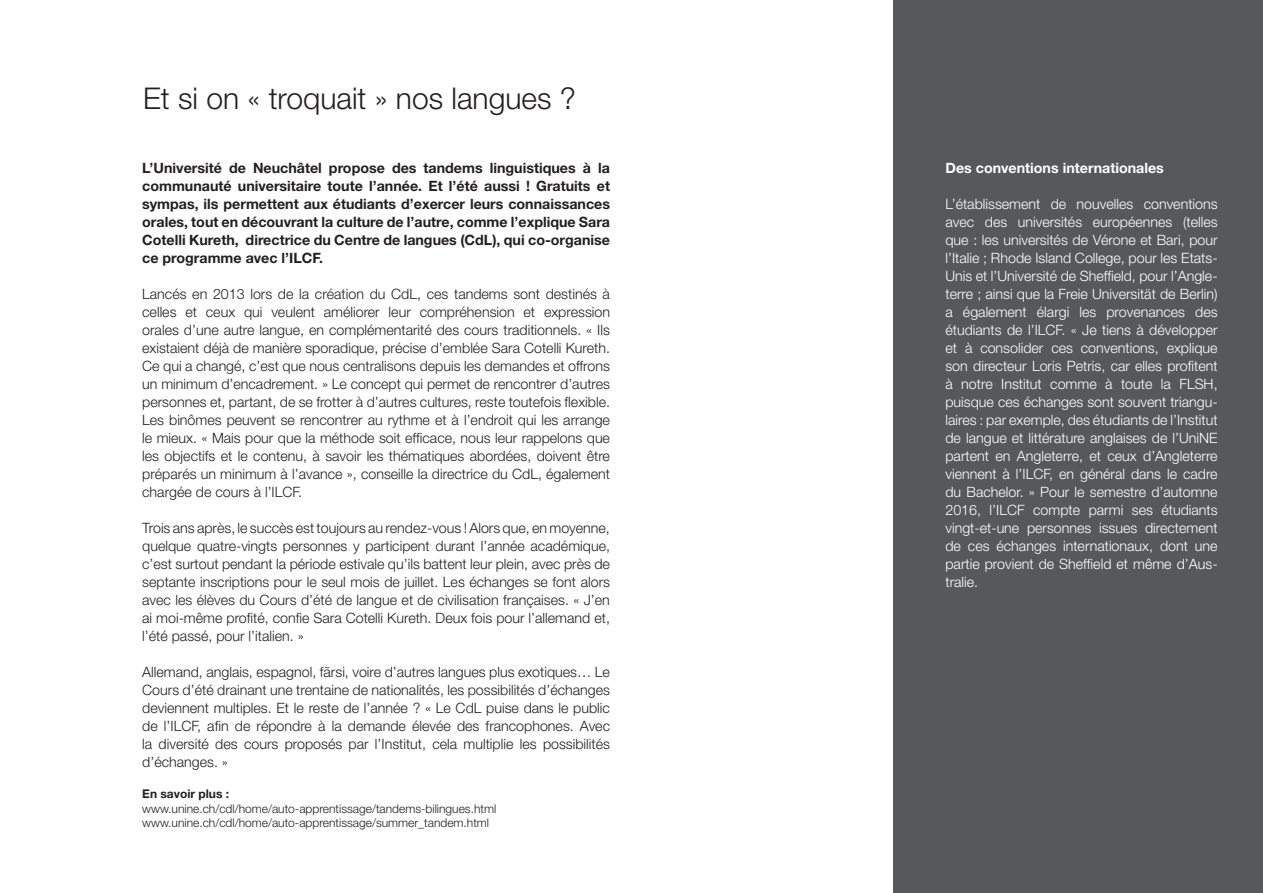
<style>
.page{position:relative;width:1263px;height:893px;background:#fff}
.page>*{position:absolute;margin:0;border:0;box-sizing:border-box;transform-origin:0 0}
.t1{font:300 30px "Helvetica Neue";color:#231f20}
.t2{font:300 14.25px/18px "Helvetica Neue";color:#231f20;text-align:justify}
.t3{font:300 14.25px/18px "Helvetica Neue";color:#fff;text-align:justify}
.t4{font:700 14.25px/18px "Helvetica Neue";color:#231f20;text-align:justify}
.t5{font:700 14.25px "Helvetica Neue";color:#fff}
.t6{font:300 12px/14.4px "Helvetica Neue";color:#231f20}
.t7{font:700 12px "Helvetica Neue";color:#231f20}
</style>
<div class="page">
<div style="left:893px;top:0;width:370px;height:893px;background:#57585a"></div>
<h1 class="t1" style="left:143px;top:80px;width:434px">Et si on « troquait » nos langues ?</h1>
<p class="t4" style="left:142px;top:158px;width:469px">L’Université de Neuchâtel propose des tandems linguistiques à la communauté universitaire toute l’année. Et l’été aussi ! Gratuits et sympas, ils permettent aux étudiants d’exercer leurs connaissances orales, tout en découvrant la culture de l’autre, comme l’explique Sara Cotelli Kureth, directrice du Centre de langues (CdL), qui co-organise ce programme avec l’ILCF.</p>
<p class="t2" style="left:142px;top:284px;width:469px">Lancés en 2013 lors de la création du CdL, ces tandems sont destinés à celles et ceux qui veulent améliorer leur compréhension et expression orales d’une autre langue, en complémentarité des cours traditionnels. « Ils existaient déjà de manière sporadique, précise d’emblée Sara Cotelli Kureth.<br>Ce qui a changé, c’est que nous centralisons depuis les demandes et offrons un minimum d’encadrement. » Le concept qui permet de rencontrer d’autres personnes et, partant, de se frotter à d’autres cultures, reste toutefois flexible.<br>Les binômes peuvent se rencontrer au rythme et à l’endroit qui les arrange le mieux. « Mais pour que la méthode soit efficace, nous leur rappelons que les objectifs et le contenu, à savoir les thématiques abordées, doivent être préparés un minimum à l’avance », conseille la directrice du CdL, également chargée de cours à l’ILCF.</p>
<p class="t2" style="left:142px;top:518px;width:469px">Trois ans après, le succès est toujours au rendez-vous ! Alors que, en moyenne, quelque quatre-vingts personnes y participent durant l’année académique, c’est surtout pendant la période estivale qu’ils battent leur plein, avec près de septante inscriptions pour le seul mois de juillet. Les échanges se font alors avec les élèves du Cours d’été de langue et de civilisation françaises. « J’en ai moi-même profité, confie Sara Cotelli Kureth. Deux fois pour l’allemand et, l’été passé, pour l’italien. »</p>
<p class="t2" style="left:142px;top:662px;width:469px">Allemand, anglais, espagnol, fãrsi, voire d’autres langues plus exotiques… Le Cours d’été drainant une trentaine de nationalités, les possibilités d’échanges deviennent multiples. Et le reste de l’année ? « Le CdL puise dans le public de l’ILCF, afin de répondre à la demande élevée des francophones. Avec la diversité des cours proposés par l’Institut, cela multiplie les possibilités d’échanges. »</p>
<p class="t7" style="left:142px;top:786px;width:88px">En savoir plus :</p>
<p class="t6" style="left:142px;top:801px;width:356px">www.unine.ch/cdl/home/auto-apprentissage/tandems-bilingues.html www.unine.ch/cdl/home/auto-apprentissage/summer_tandem.html</p>
<p class="t5" style="left:945px;top:159px;width:220px">Des conventions internationales</p>
<p class="t3" style="left:945px;top:194px;width:274px">L’établissement de nouvelles conventions avec des universités européennes (telles que : les universités de Vérone et Bari, pour l’Italie ; Rhode Island College, pour les Etats-Unis et l’Université de Sheffield, pour l’Angle&shy;terre ; ainsi que la Freie Universität de Berlin) a également élargi les provenances des étudiants de l’ILCF. « Je tiens à développer et à consolider ces conventions, explique son directeur Loris Petris, car elles profitent à notre Institut comme à toute la FLSH, puisque ces échanges sont souvent triangu&shy;laires : par exemple, des étudiants de l’Institut de langue et littérature anglaises de l’UniNE partent en Angleterre, et ceux d’Angleterre viennent à l’ILCF, en général dans le cadre du Bachelor. » Pour le semestre d’automne 2016, l’ILCF compte parmi ses étudiants vingt-et-une personnes issues directement de ces échanges internationaux, dont une partie provient de Sheffield et même d’Aus&shy;tralie.</p>
</div>
